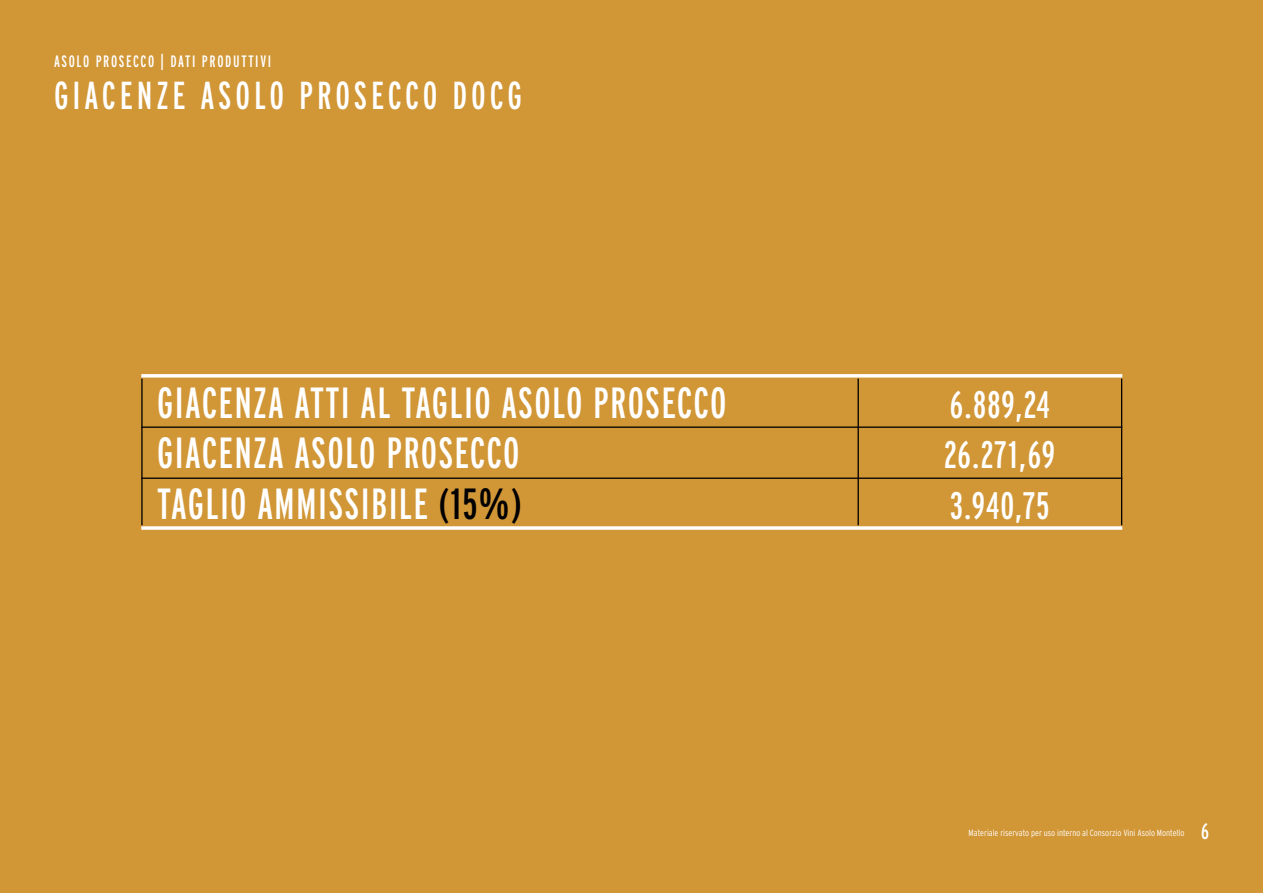
<style>
.page{position:relative;width:1263px;height:893px;background:#d19636}
.page>*{position:absolute;margin:0;border:0;box-sizing:border-box;transform-origin:0 0}
.t1{font:43.5px/50.6px "Interstate Compressed";letter-spacing:.03em;color:#fff}
.t2{font:39px "Interstate Compressed";letter-spacing:.1em;color:#fff}
.t3{font:38.25px/50.6px "Interstate Compressed";letter-spacing:.02em;color:#fff}
.t4{font:22.5px "Interstate Compressed";color:#fff}
.t5{font:16.5px "Interstate Compressed";letter-spacing:.1em;color:#fff}
.t6{font:300 9px "Interstate Condensed";color:#fff}
.s1{color:#000001}
</style>
<div class="page">
<svg style="left:141px;top:374px;width:981px;height:4px;background:#f8f1e4"></svg>
<svg style="left:141px;top:526px;width:981px;height:4px;background:#f8f1e4"></svg>
<hr style="left:141px;top:426px;width:981px;height:2px;background:#000001">
<hr style="left:141px;top:478px;width:981px;height:1px;background:#000001">
<hr style="left:857px;top:379px;width:2px;height:146px;background:#000001">
<hr style="left:1121px;top:379px;width:1px;height:146px;background:#000001">
<hr style="left:141px;top:379px;width:2px;height:146px;background:#000001">
<p class="t5" style="left:54px;top:52px;width:219px">ASOLO PROSECCO | DATI PRODUTTIVI</p>
<p class="t2" style="left:54px;top:73px;width:469px">GIACENZE ASOLO PROSECCO DOCG</p>
<p class="t1" style="left:157px;top:377px;width:571px">GIACENZA ATTI AL TAGLIO ASOLO PROSECCO<br>GIACENZA ASOLO PROSECCO<br>TAGLIO AMMISSIBILE <span class="s1">(15%)</span></p>
<p class="t3" style="left:944px;top:379px;width:113px">6.889,24<br>26.271,69<br>3.940,75</p>
<p class="t6" style="left:969px;top:828px;width:217px">Materiale riservato per uso interno al Consorzio Vini Asolo Montello</p>
<p class="t4" style="left:1201px;top:818px;width:9px">6</p>
</div>
